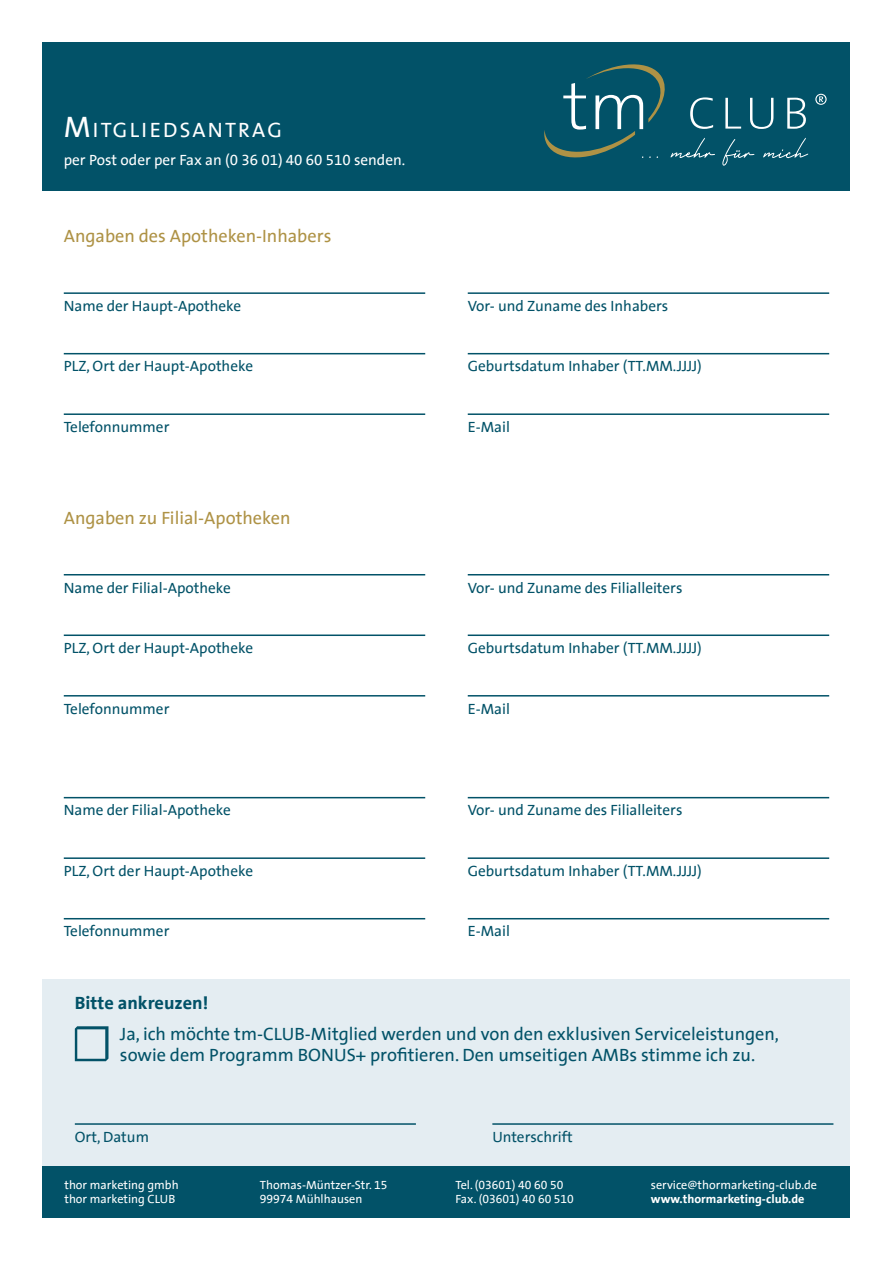
<style>
.page{position:relative;width:893px;height:1263px;background:#fff}
.page>*{position:absolute;margin:0;border:0;box-sizing:border-box;transform-origin:0 0}
.t1{font:21px "GM Sans";letter-spacing:.105em;color:#fff}
.t2{font:18px/21.6px "GM Sans";color:#025268}
.t3{font:18px "GM Sans";color:#ae9245}
.t4{font:700 18px "GM Sans";color:#025268}
.t5{font:15px "GM Sans";color:#025268}
.t6{font:15px "GM Sans";color:#fff}
.t7{font:12px/14.4px "GM Sans";color:#fff}
.t8{font:700 12px "GM Sans";color:#fff}
.s1{font-size:30px}
</style>
<div class="page">
<div style="left:43px;top:979px;width:807px;height:187px;background:#e4edf2"></div>
<div style="left:43px;top:43px;width:807px;height:148px;background:#025268"></div>
<svg style="left:544px;top:64px;width:283px;height:102px"></svg>
<hr style="left:64px;top:292px;width:361px;height:2px;background:#025268">
<hr style="left:64px;top:353px;width:361px;height:1px;background:#025268">
<hr style="left:64px;top:413px;width:361px;height:2px;background:#025268">
<hr style="left:468px;top:292px;width:361px;height:2px;background:#025268">
<hr style="left:468px;top:353px;width:361px;height:1px;background:#025268">
<hr style="left:468px;top:413px;width:361px;height:2px;background:#025268">
<hr style="left:64px;top:574px;width:361px;height:1px;background:#025268">
<hr style="left:64px;top:634px;width:361px;height:2px;background:#025268">
<hr style="left:64px;top:695px;width:361px;height:1px;background:#025268">
<hr style="left:64px;top:797px;width:361px;height:1px;background:#025268">
<hr style="left:64px;top:857px;width:361px;height:2px;background:#025268">
<hr style="left:64px;top:918px;width:361px;height:1px;background:#025268">
<hr style="left:468px;top:574px;width:361px;height:1px;background:#025268">
<hr style="left:468px;top:634px;width:361px;height:2px;background:#025268">
<hr style="left:468px;top:695px;width:361px;height:1px;background:#025268">
<hr style="left:468px;top:797px;width:361px;height:1px;background:#025268">
<hr style="left:468px;top:857px;width:361px;height:2px;background:#025268">
<hr style="left:468px;top:918px;width:361px;height:1px;background:#025268">
<svg style="left:75px;top:1026px;width:33px;height:35px"></svg>
<hr style="left:75px;top:1123px;width:341px;height:2px;background:#025268">
<hr style="left:492px;top:1123px;width:341px;height:2px;background:#025268">
<div style="left:43px;top:1166px;width:807px;height:51px;background:#025268"></div>
<h1 class="t1" style="left:64px;top:118px;width:220px"><span class="s1">M</span>ITGLIEDSANTRAG</h1>
<p class="t6" style="left:64px;top:151px;width:343px">per Post oder per Fax an (0 36 01) 40 60 510 senden.</p>
<p class="t3" style="left:64px;top:226px;width:269px">Angaben des Apotheken-Inhabers</p>
<p class="t5" style="left:64px;top:297px;width:179px">Name der Haupt-Apotheke</p>
<p class="t5" style="left:468px;top:297px;width:202px">Vor- und Zuname des Inhabers</p>
<p class="t5" style="left:64px;top:358px;width:191px">PLZ, Ort der Haupt-Apotheke</p>
<p class="t5" style="left:468px;top:358px;width:235px">Geburtsdatum Inhaber (TT.MM.JJJJ)</p>
<p class="t5" style="left:64px;top:419px;width:107px">Telefonnummer</p>
<p class="t5" style="left:468px;top:419px;width:44px">E-Mail</p>
<p class="t3" style="left:64px;top:508px;width:228px">Angaben zu Filial-Apotheken</p>
<p class="t5" style="left:64px;top:579px;width:169px">Name der Filial-Apotheke</p>
<p class="t5" style="left:468px;top:579px;width:216px">Vor- und Zuname des Filialleiters</p>
<p class="t5" style="left:64px;top:640px;width:191px">PLZ, Ort der Haupt-Apotheke</p>
<p class="t5" style="left:468px;top:640px;width:235px">Geburtsdatum Inhaber (TT.MM.JJJJ)</p>
<p class="t5" style="left:64px;top:700px;width:107px">Telefonnummer</p>
<p class="t5" style="left:468px;top:700px;width:44px">E-Mail</p>
<p class="t5" style="left:64px;top:802px;width:169px">Name der Filial-Apotheke</p>
<p class="t5" style="left:468px;top:802px;width:216px">Vor- und Zuname des Filialleiters</p>
<p class="t5" style="left:64px;top:862px;width:191px">PLZ, Ort der Haupt-Apotheke</p>
<p class="t5" style="left:468px;top:862px;width:235px">Geburtsdatum Inhaber (TT.MM.JJJJ)</p>
<p class="t5" style="left:64px;top:923px;width:107px">Telefonnummer</p>
<p class="t5" style="left:468px;top:923px;width:44px">E-Mail</p>
<p class="t4" style="left:75px;top:992px;width:135px">Bitte ankreuzen!</p>
<p class="t2" style="left:120px;top:1023px;width:661px">Ja, ich möchte tm-CLUB-Mitglied werden und von den exklusiven Serviceleistungen, sowie dem Programm BONUS+ profitieren. Den umseitigen AMBs stimme ich zu.</p>
<p class="t5" style="left:75px;top:1128px;width:76px">Ort, Datum</p>
<p class="t5" style="left:492px;top:1128px;width:82px">Unterschrift</p>
<p class="t7" style="left:64px;top:1177px;width:116px">thor marketing gmbh thor marketing CLUB</p>
<p class="t7" style="left:260px;top:1177px;width:129px">Thomas-Müntzer-Str. 15<br>99974 Mühlhausen</p>
<p class="t7" style="left:455px;top:1177px;width:120px">Tel. (03601) 40 60 50<br>Fax. (03601) 40 60 510</p>
<p class="t7" style="left:651px;top:1177px;width:168px">service@thormarketing-club.de</p>
<p class="t8" style="left:651px;top:1192px;width:155px">www.thormarketing-club.de</p>
</div>
